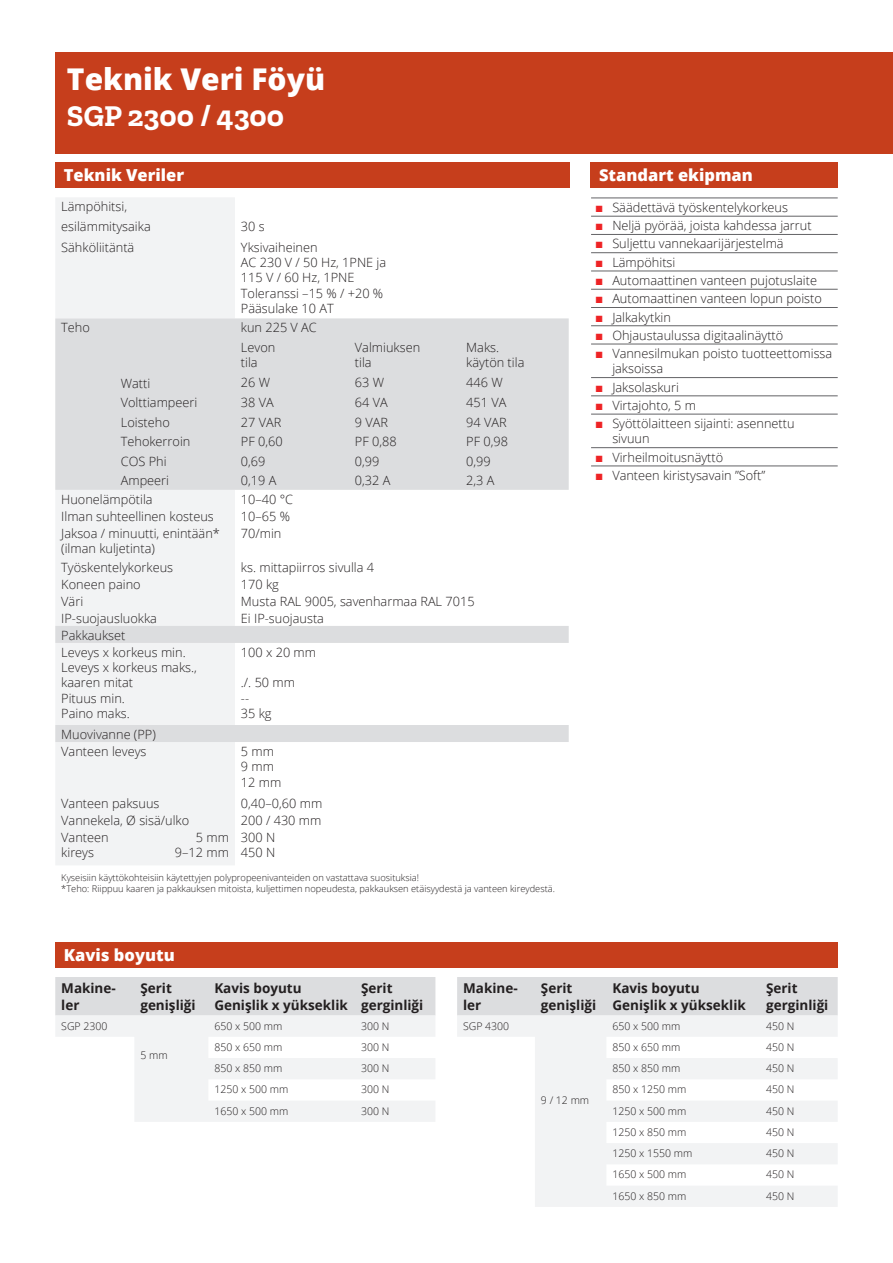
<style>
.page{position:relative;width:893px;height:1263px;background:#fff}
.page>*{position:absolute;margin:0;border:0;box-sizing:border-box;transform-origin:0 0}
.t1{font:800 30px "Open Sans";color:#fff}
.t2{font:700 30px "Zilla Slab";color:#fff}
.t3{font:800 16.5px "Open Sans";color:#fff}
.t4{font:700 13.5px/16.2px "Open Sans";color:#231f20}
.t5{font:300 12.75px/19.5px "Open Sans";color:#231f20}
.t6{font:300 10.5px "Open Sans";color:#231f20}
.t7{font:300 9.3px/11.1px "Open Sans";color:#231f20}
.s1{font-family:"Arial";font-weight:400;font-size:13.5px;color:#ee2325}
</style>
<div class="page">
<div style="left:55px;top:942px;width:783px;height:25px;background:#c63e1c"></div>
<svg style="left:55px;top:977px;width:380px;height:145px"></svg>
<div style="left:56px;top:52px;width:837px;height:102px;background:#c63e1c"></div>
<div style="left:55px;top:162px;width:515px;height:25px;background:#c63e1c"></div>
<div style="left:590px;top:162px;width:248px;height:25px;background:#c63e1c"></div>
<div style="left:457px;top:977px;width:381px;height:38px;background:#dcdddf"></div>
<svg style="left:457px;top:1015px;width:381px;height:192px;fill:#f2f3f4"></svg>
<div style="left:55px;top:198px;width:180px;height:667px;background:#f2f3f4"></div>
<svg style="left:55px;top:318px;width:514px;height:424px"></svg>
<svg style="left:591px;top:253px;width:247px;height:213px"></svg>
<hr style="left:591px;top:198px;width:247px;height:1px;background:#636366">
<hr style="left:591px;top:216px;width:247px;height:1px;background:#636366">
<hr style="left:591px;top:234px;width:247px;height:1px;background:#636366">
<hr style="left:591px;top:252px;width:247px;height:1px;background:#636366">
<hr style="left:591px;top:271px;width:247px;height:1px;background:#636366">
<hr style="left:591px;top:289px;width:247px;height:1px;background:#636366">
<hr style="left:591px;top:307px;width:247px;height:1px;background:#636366">
<hr style="left:591px;top:325px;width:247px;height:1px;background:#636366">
<hr style="left:591px;top:344px;width:247px;height:1px;background:#636366">
<hr style="left:591px;top:377px;width:247px;height:1px;background:#636366">
<hr style="left:591px;top:396px;width:247px;height:1px;background:#636366">
<hr style="left:591px;top:414px;width:247px;height:1px;background:#636366">
<hr style="left:591px;top:447px;width:247px;height:1px;background:#636366">
<hr style="left:591px;top:466px;width:247px;height:1px;background:#636366">
<h1 class="t1" style="left:67px;top:56px;width:260px">Teknik Veri Föyü</h1>
<h1 class="t2" style="left:67px;top:98px;width:219px">SGP 2300 / 4300</h1>
<p class="t3" style="left:64px;top:162px;width:122px">Teknik Veriler</p>
<p class="t3" style="left:599px;top:162px;width:155px">Standart ekipman</p>
<p class="t5" style="left:61px;top:197px;width:91px">Lämpöhitsi, esilämmitysaika</p>
<p class="t5" style="left:241px;top:216px;width:25px">30 s</p>
<p class="t5" style="left:61px;top:237px;width:75px">Sähköliitäntä</p>
<p class="t5" style="left:241px;top:239px;width:147px;line-height:15.3px">Yksivaiheinen<br>AC 230 V / 50 Hz, 1PNE ja<br>115 V / 60 Hz, 1PNE<br>Toleranssi –15 % / +20 %<br>Pääsulake 10 AT</p>
<p class="t5" style="left:61px;top:318px;width:30px">Teho</p>
<p class="t5" style="left:241px;top:318px;width:77px">kun 225 V AC<br>Levon</p>
<p class="t5" style="left:241px;top:352px;width:18px">tila</p>
<p class="t5" style="left:355px;top:339px;width:67px;line-height:15.3px">Valmiuksen tila</p>
<p class="t5" style="left:466px;top:339px;width:60px;line-height:15.3px">Maks. käytön tila</p>
<p class="t5" style="left:121px;top:373px;width:78px">Watti<br>Volttiampeeri<br>Loisteho<br>Tehokerroin<br>COS Phi<br>Ampeeri</p>
<p class="t5" style="left:241px;top:373px;width:43px">26 W<br>38 VA<br>27 VAR<br>PF 0,60<br>0,69<br>0,19 A</p>
<p class="t5" style="left:355px;top:373px;width:43px">63 W<br>64 VA<br>9 VAR<br>PF 0,88<br>0,99<br>0,32 A</p>
<p class="t5" style="left:466px;top:373px;width:43px">446 W<br>451 VA<br>94 VAR<br>PF 0,98<br>0,99<br>2,3 A</p>
<p class="t5" style="left:61px;top:489px;width:93px">Huonelämpötila</p>
<p class="t5" style="left:241px;top:489px;width:54px">10–40 °C</p>
<p class="t5" style="left:61px;top:506px;width:154px">Ilman suhteellinen kosteus</p>
<p class="t5" style="left:241px;top:506px;width:51px">10–65 %</p>
<p class="t5" style="left:61px;top:525px;width:160px;line-height:15.3px">Jaksoa / minuutti, enintään* (ilman kuljetinta)</p>
<p class="t5" style="left:241px;top:523px;width:42px">70/min</p>
<p class="t5" style="left:61px;top:557px;width:113px">Työskentelykorkeus</p>
<p class="t5" style="left:241px;top:557px;width:135px">ks. mittapiirros sivulla 4</p>
<p class="t5" style="left:61px;top:574px;width:81px">Koneen paino</p>
<p class="t5" style="left:241px;top:574px;width:39px">170 kg</p>
<p class="t5" style="left:61px;top:591px;width:23px">Väri</p>
<p class="t5" style="left:241px;top:591px;width:235px">Musta RAL 9005, savenharmaa RAL 7015</p>
<p class="t5" style="left:61px;top:608px;width:97px">IP-suojausluokka</p>
<p class="t5" style="left:241px;top:608px;width:85px">Ei IP-suojausta</p>
<p class="t5" style="left:61px;top:626px;width:126px;line-height:17px">Pakkaukset<br>Leveys x korkeus min.</p>
<p class="t5" style="left:61px;top:659px;width:137px;line-height:15.3px">Leveys x korkeus maks., kaaren mitat<br>Pituus min.<br>Paino maks.</p>
<p class="t5" style="left:241px;top:642px;width:77px">100 x 20 mm</p>
<p class="t5" style="left:241px;top:675px;width:56px;line-height:15.3px">./. 50 mm --<br>35 kg</p>
<p class="t5" style="left:61px;top:725px;width:96px;line-height:17px">Muovivanne (PP)<br>Vanteen leveys</p>
<p class="t5" style="left:241px;top:743px;width:42px;line-height:15.3px">5 mm<br>9 mm<br>12 mm</p>
<p class="t5" style="left:61px;top:793px;width:100px">Vanteen paksuus</p>
<p class="t5" style="left:241px;top:793px;width:83px">0,40–0,60 mm</p>
<p class="t5" style="left:61px;top:810px;width:129px">Vannekela, Ø sisä/ulko</p>
<p class="t5" style="left:241px;top:810px;width:82px">200 / 430 mm</p>
<p class="t5" style="left:61px;top:829px;width:49px;line-height:15.3px">Vanteen kireys</p>
<p class="t5" style="left:175px;top:829px;width:56px;line-height:15.3px;text-align:right">5 mm<br>9–12 mm</p>
<p class="t5" style="left:241px;top:829px;width:36px;line-height:15.3px">300 N<br>450 N</p>
<p class="t7" style="left:61px;top:872px;width:495px">Kyseisiin käyttökohteisiin käytettyjen polypropeenivanteiden on vastattava suosituksia!<br>*Teho: Riippuu kaaren ja pakkauksen mitoista, kuljettimen nopeudesta, pakkauksen etäisyydestä ja vanteen kireydestä.</p>
<p class="t5" style="left:595px;top:197px;width:194px"><span class="s1">■</span> Säädettävä työskentelykorkeus</p>
<p class="t5" style="left:595px;top:215px;width:218px"><span class="s1">■</span> Neljä pyörää, joista kahdessa jarrut</p>
<p class="t5" style="left:595px;top:234px;width:190px"><span class="s1">■</span> Suljettu vannekaarijärjestelmä</p>
<p class="t5" style="left:595px;top:252px;width:82px"><span class="s1">■</span> Lämpöhitsi</p>
<p class="t5" style="left:595px;top:270px;width:223px"><span class="s1">■</span> Automaattinen vanteen pujotuslaite</p>
<p class="t5" style="left:595px;top:288px;width:228px"><span class="s1">■</span> Automaattinen vanteen lopun poisto</p>
<p class="t5" style="left:595px;top:307px;width:77px"><span class="s1">■</span> Jalkakytkin</p>
<p class="t5" style="left:595px;top:325px;width:189px"><span class="s1">■</span> Ohjaustaulussa digitaalinäyttö</p>
<p class="t5" style="left:612px;top:345px;width:221px;line-height:15.3px;text-indent:-17px"><span class="s1">■</span> Vannesilmukan poisto tuotteettomissa jaksoissa</p>
<p class="t5" style="left:595px;top:377px;width:85px"><span class="s1">■</span> Jaksolaskuri</p>
<p class="t5" style="left:595px;top:395px;width:102px"><span class="s1">■</span> Virtajohto, 5 m</p>
<p class="t5" style="left:612px;top:415px;width:184px;line-height:15.3px;text-indent:-17px"><span class="s1">■</span> Syöttölaitteen sijainti: asennettu sivuun</p>
<p class="t5" style="left:595px;top:447px;width:129px"><span class="s1">■</span> Virheilmoitusnäyttö</p>
<p class="t5" style="left:595px;top:465px;width:171px"><span class="s1">■</span> Vanteen kiristysavain ”Soft”</p>
<p class="t3" style="left:64px;top:942px;width:113px">Kavis boyutu</p>
<p class="t4" style="left:61px;top:980px;width:56px">Makine&shy;ler</p>
<p class="t4" style="left:140px;top:980px;width:57px">Şerit genişliği</p>
<p class="t4" style="left:214px;top:980px;width:135px">Kavis boyutu<br>Genişlik x yükseklik</p>
<p class="t4" style="left:361px;top:980px;width:64px">Şerit gerginliği</p>
<p class="t6" style="left:61px;top:1018px;width:48px">SGP 2300</p>
<p class="t6" style="left:140px;top:1048px;width:29px">5 mm</p>
<p class="t6" style="left:214px;top:1018px;width:69px">650 x 500 mm</p>
<p class="t6" style="left:361px;top:1018px;width:30px">300 N</p>
<p class="t6" style="left:214px;top:1040px;width:69px">850 x 650 mm</p>
<p class="t6" style="left:361px;top:1040px;width:30px">300 N</p>
<p class="t6" style="left:214px;top:1061px;width:69px">850 x 850 mm</p>
<p class="t6" style="left:361px;top:1061px;width:30px">300 N</p>
<p class="t6" style="left:214px;top:1082px;width:75px">1250 x 500 mm</p>
<p class="t6" style="left:361px;top:1082px;width:30px">300 N</p>
<p class="t6" style="left:214px;top:1103px;width:75px">1650 x 500 mm</p>
<p class="t6" style="left:361px;top:1103px;width:30px">300 N</p>
<p class="t4" style="left:463px;top:980px;width:56px">Makine&shy;ler</p>
<p class="t4" style="left:541px;top:980px;width:57px">Şerit genişliği</p>
<p class="t4" style="left:612px;top:980px;width:135px">Kavis boyutu<br>Genişlik x yükseklik</p>
<p class="t4" style="left:766px;top:980px;width:64px">Şerit gerginliği</p>
<p class="t6" style="left:463px;top:1018px;width:48px">SGP 4300</p>
<p class="t6" style="left:612px;top:1018px;width:69px">650 x 500 mm</p>
<p class="t6" style="left:766px;top:1018px;width:30px">450 N</p>
<p class="t6" style="left:612px;top:1040px;width:69px">850 x 650 mm</p>
<p class="t6" style="left:766px;top:1040px;width:30px">450 N</p>
<p class="t6" style="left:612px;top:1061px;width:69px">850 x 850 mm</p>
<p class="t6" style="left:766px;top:1061px;width:30px">450 N</p>
<p class="t6" style="left:612px;top:1082px;width:75px">850 x 1250 mm</p>
<p class="t6" style="left:766px;top:1082px;width:30px">450 N</p>
<p class="t6" style="left:612px;top:1103px;width:75px">1250 x 500 mm</p>
<p class="t6" style="left:766px;top:1103px;width:30px">450 N</p>
<p class="t6" style="left:612px;top:1125px;width:75px">1250 x 850 mm</p>
<p class="t6" style="left:766px;top:1125px;width:30px">450 N</p>
<p class="t6" style="left:612px;top:1146px;width:81px">1250 x 1550 mm</p>
<p class="t6" style="left:766px;top:1146px;width:30px">450 N</p>
<p class="t6" style="left:612px;top:1167px;width:75px">1650 x 500 mm</p>
<p class="t6" style="left:766px;top:1167px;width:30px">450 N</p>
<p class="t6" style="left:612px;top:1189px;width:75px">1650 x 850 mm</p>
<p class="t6" style="left:766px;top:1189px;width:30px">450 N</p>
<p class="t6" style="left:541px;top:1093px;width:50px">9 / 12 mm</p>
</div>
